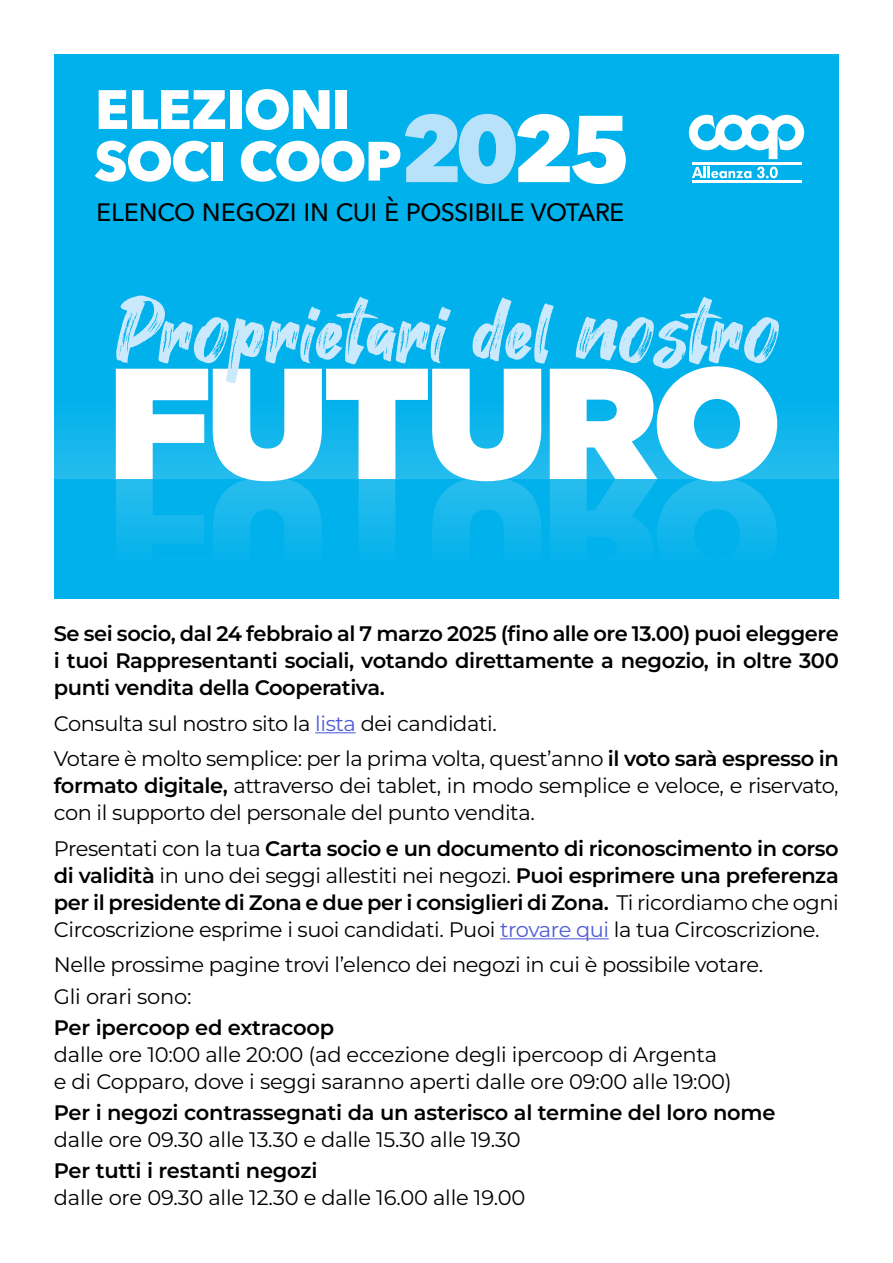
<style>
.page{position:relative;width:893px;height:1263px;background:#fff}
.page>*{position:absolute;margin:0;border:0;box-sizing:border-box;transform-origin:0 0}
.t1{font:900 157.65px "Gotham";letter-spacing:-.02em;color:#fff}
.t2{font:700 68.85px/51.6px "Avenir Next LT Pro";letter-spacing:-.05em;color:#fff}
.t3{font:33.15px "Avenir Next LT Pro";letter-spacing:-.045em;color:#000}
.t4{font:21px/27px "Montserrat";letter-spacing:-.02em;color:#000}
.t5{font:600 21px/27px "Montserrat";letter-spacing:-.01em;color:#000;text-align:justify}
.s1{font-size:117.75px;color:#b7e2fa}
.s2{font-size:117.75px}
.s3{color:#4f5cd6}
.s4{font-weight:600}
</style>
<div class="page">
<div style="left:54px;top:54px;width:785px;height:544px;background:#00b1eb"></div>
<hr style="left:315px;top:732px;width:41px;height:1px;background:#4f5cd6">
<hr style="left:500px;top:938px;width:109px;height:1px;background:#4f5cd6">
<div style="left:54px;top:393px;width:785px;height:86px;background:linear-gradient(to bottom,#00b0eb,#26bced)"></div>
<svg style="left:116px;top:295px;width:663px;height:88px"></svg>
<hr style="left:692px;top:180px;width:109px;height:3px;background:#fff">
<hr style="left:692px;top:162px;width:109px;height:3px;background:#fff">
<svg style="left:689px;top:115px;width:115px;height:44px"></svg>
<svg style="left:692px;top:167px;width:59px;height:11px"></svg>
<svg style="left:757px;top:167px;width:21px;height:11px"></svg>
<h2 class="t2" style="left:94px;top:78px;width:541px">ELEZIONI<br>SOCI COOP<span class="s1">20</span><span class="s2">25</span></h2>
<h3 class="t3" style="left:96px;top:189px;width:531px">elenco negozi in cui è possibile votare</h3>
<h1 class="t1" style="left:110px;top:310px;width:673px">FUTURO</h1>
<p class="t5" style="left:54px;top:619px;width:786px">Se sei socio, dal 24 febbraio al 7 marzo 2025 (fino alle ore 13.00) puoi eleggere i tuoi Rappresentanti sociali, votando direttamente a negozio, in oltre 300 punti vendita della Cooperativa.</p>
<p class="t4" style="left:54px;top:705px;width:786px;line-height:35.5px">Consulta sul nostro sito la <span class="s3">lista</span> dei candidati.<br>Votare è molto semplice: per la prima volta, quest’anno <span class="s4">il voto sarà espresso in</span></p>
<p class="t4" style="left:54px;top:771px;width:786px"><span class="s4">formato digitale,</span> attraverso dei tablet, in modo semplice e veloce, e riservato, con il supporto del personale del punto vendita.</p>
<p class="t4" style="left:54px;top:834px;width:786px;text-align:justify">Presentati con la tua <span class="s4">Carta socio e un documento di riconoscimento in corso di validità</span> in uno dei seggi allestiti nei negozi. <span class="s4">Puoi esprimere una preferenza per il presidente di Zona e due per i consiglieri di Zona.</span> Ti ricordiamo che ogni Circoscrizione esprime i suoi candidati. Puoi <span class="s3">trovare qui</span> la tua Circoscrizione.</p>
<p class="t4" style="left:54px;top:948px;width:711px;line-height:31.2px">Nelle prossime pagine trovi l’elenco dei negozi in cui è possibile votare.<br>Gli orari sono:</p>
<p class="t5" style="left:54px;top:1013px;width:282px">Per ipercoop ed extracoop</p>
<p class="t4" style="left:54px;top:1040px;width:679px">dalle ore 10:00 alle 20:00 (ad eccezione degli ipercoop di Argenta e di Copparo, dove i seggi saranno aperti dalle ore 09:00 alle 19:00)</p>
<p class="t5" style="left:54px;top:1098px;width:723px">Per i negozi contrassegnati da un asterisco al termine del loro nome</p>
<p class="t4" style="left:54px;top:1125px;width:468px">dalle ore 09.30 alle 13.30 e dalle 15.30 alle 19.30</p>
<p class="t5" style="left:54px;top:1156px;width:265px">Per tutti i restanti negozi</p>
<p class="t4" style="left:54px;top:1184px;width:473px">dalle ore 09.30 alle 12.30 e dalle 16.00 alle 19.00</p>
</div>
